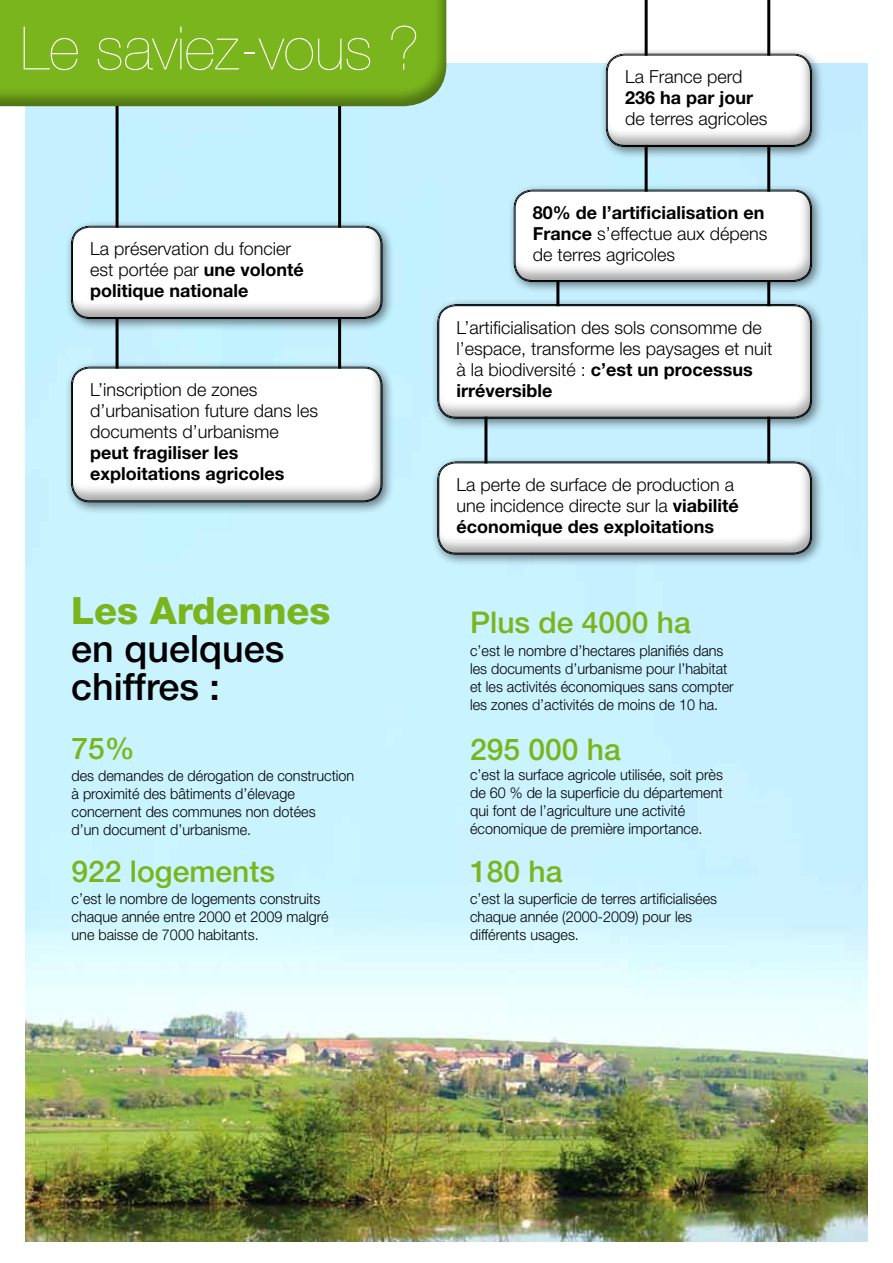
<style>
.page{position:relative;width:893px;height:1263px;background:#fff}
.page>*{position:absolute;margin:0;border:0;box-sizing:border-box;transform-origin:0 0}
.t1{font:200 60px "Helvetica Neue";color:#fff}
.t2{font:500 37.65px/37.7px "Helvetica Neue";color:#000}
.t3{font:800 37.65px "Helvetica Neue";color:#7ab51d}
.t4{font:500 30px "Helvetica Neue";color:#7ab51d}
.t5{font:300 18px/21px "Helvetica Neue";color:#000}
.t6{font:700 18px/21px "Helvetica Neue";color:#000}
.t7{font:300 15px/18px "Helvetica Neue";color:#000;scale:.96 1}
.s1{font-weight:700}
</style>
<div class="page">
<img style="left:26px;top:64px;width:841px;height:1178px">
<hr style="left:116px;top:31px;width:3px;height:366px;background:#000">
<hr style="left:484px;top:366px;width:3px;height:114px;background:#000">
<hr style="left:556px;top:234px;width:3px;height:132px;background:#000">
<hr style="left:645px;top:0;width:3px;height:206px;background:#000">
<hr style="left:338px;top:31px;width:3px;height:366px;background:#000">
<hr style="left:767px;top:0;width:3px;height:480px;background:#000">
<div style="left:65px;top:360px;width:330px;height:155px;background:#000;opacity:.5"></div>
<div style="left:70px;top:365px;width:314px;height:138px;background:#000;opacity:.35"></div>
<div style="left:507px;top:183px;width:317px;height:111px;background:#000;opacity:.5"></div>
<div style="left:513px;top:188px;width:300px;height:94px;background:#000;opacity:.35"></div>
<div style="left:600px;top:48px;width:224px;height:111px;background:#000;opacity:.5"></div>
<div style="left:605px;top:52px;width:209px;height:96px;background:#000;opacity:.35"></div>
<div style="left:431px;top:298px;width:393px;height:133px;background:#000;opacity:.5"></div>
<div style="left:436px;top:302px;width:377px;height:117px;background:#000;opacity:.35"></div>
<div style="left:431px;top:455px;width:393px;height:112px;background:#000;opacity:.5"></div>
<div style="left:436px;top:459px;width:377px;height:96px;background:#000;opacity:.35"></div>
<div style="left:65px;top:220px;width:330px;height:111px;background:#000;opacity:.5"></div>
<div style="left:70px;top:224px;width:314px;height:96px;background:#000;opacity:.35"></div>
<div style="left:0;top:0;width:449px;height:107px;background:#000;opacity:.35"></div>
<h1 class="t1" style="left:20px;top:14px;width:400px">Le saviez-vous ?</h1>
<p class="t5" style="left:90px;top:238px;width:215px">La préservation du foncier est portée par <span class="s1">une volonté politique nationale</span></p>
<p class="t5" style="left:90px;top:379px;width:230px">L’inscription de zones d’urbanisation future dans les documents d’urbanisme</p>
<p class="t6" style="left:90px;top:442px;width:196px">peut fragiliser les exploitations agricoles</p>
<h2 class="t3" style="left:71px;top:589px;width:261px">Les Ardennes</h2>
<h2 class="t2" style="left:71px;top:629px;width:215px">en quelques chiffres :</h2>
<h3 class="t4" style="left:72px;top:730px;width:65px">75%</h3>
<p class="t7" style="left:72px;top:766px;width:296px">des demandes de dérogation de construction à proximité des bâtiments d’élevage concernent des communes non dotées<br>d’un document d’urbanisme.</p>
<h3 class="t4" style="left:72px;top:853px;width:205px">922 logements</h3>
<p class="t7" style="left:72px;top:889px;width:269px">c’est le nombre de logements construits chaque année entre 2000 et 2009 malgré une baisse de 7000 habitants.</p>
<p class="t5" style="left:625px;top:66px;width:119px">La France perd</p>
<p class="t6" style="left:625px;top:87px;width:130px">236 ha par jour</p>
<p class="t5" style="left:625px;top:108px;width:144px">de terres agricoles</p>
<p class="t5" style="left:533px;top:202px;width:236px"><span class="s1">80% de l’artificialisation en<br>France</span> s’effectue aux dépens de terres agricoles</p>
<p class="t5" style="left:456px;top:317px;width:318px">L’artificialisation des sols consomme de l’espace, transforme les paysages et nuit à la biodiversité : <span class="s1">c’est un processus irréversible</span></p>
<p class="t5" style="left:456px;top:474px;width:284px">La perte de surface de production a une incidence directe sur la <span class="s1">viabilité économique des exploitations</span></p>
<h3 class="t4" style="left:470px;top:604px;width:222px">Plus de 4000 ha</h3>
<p class="t7" style="left:470px;top:641px;width:276px">c’est le nombre d’hectares planifiés dans les documents d’urbanisme pour l’habitat et les activités économiques sans compter les zones d’activités de moins de 10 ha.</p>
<h3 class="t4" style="left:470px;top:731px;width:152px">295 000 ha</h3>
<p class="t7" style="left:470px;top:766px;width:265px">c’est la surface agricole utilisée, soit près de 60 % de la superficie du département qui font de l’agriculture une activité économique de première importance.</p>
<h3 class="t4" style="left:470px;top:853px;width:94px">180 ha</h3>
<p class="t7" style="left:470px;top:889px;width:259px">c’est la superficie de terres artificialisées chaque année (2000-2009) pour les différents usages.</p>
</div>
